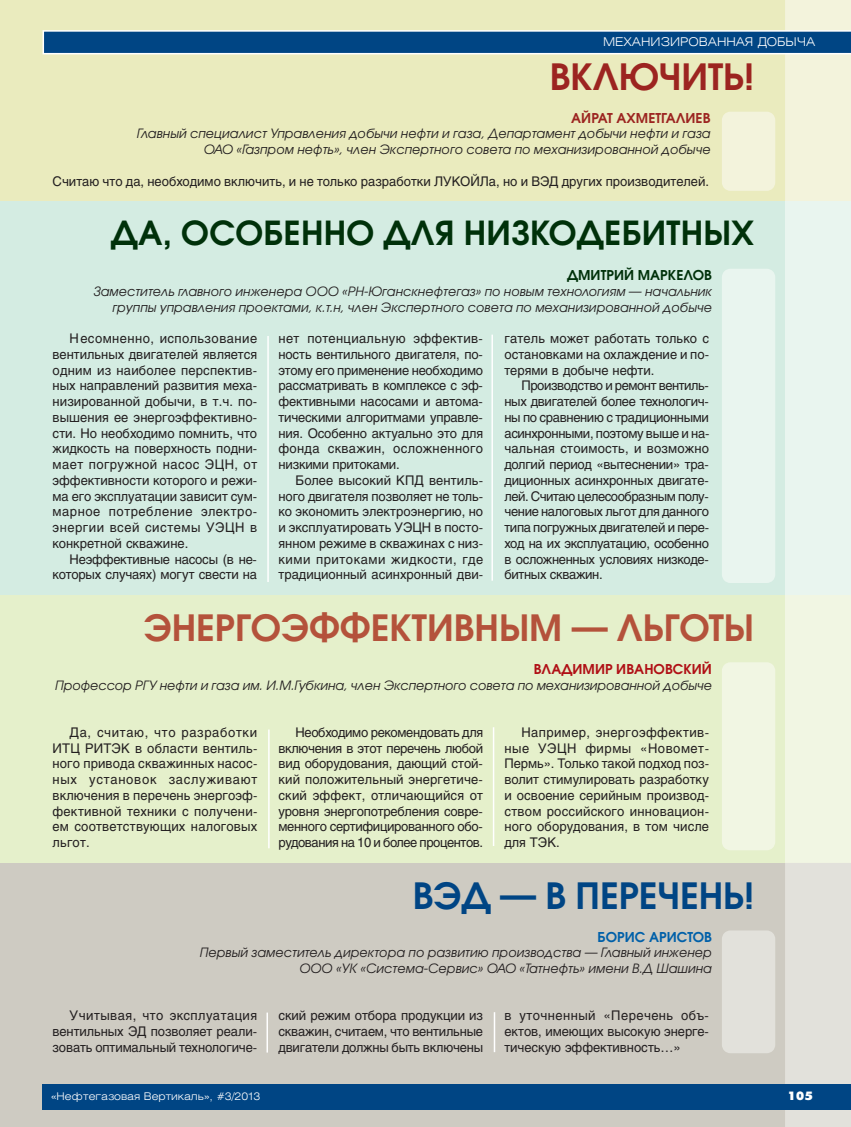
<style>
.page{position:relative;width:851px;height:1127px;background:#fff}
.page>*{position:absolute;margin:0;border:0;box-sizing:border-box;transform-origin:0 0}
.t1{font:600 36px "Avant Garde Gothic C";color:#b4523b}
.t2{font:600 36px "Avant Garde Gothic C";color:#004584}
.t3{font:600 36px "Avant Garde Gothic C";color:#9c2420}
.t4{font:600 33px "Avant Garde Gothic C";letter-spacing:.01em;color:#00310a}
.t5{font:600 13.5px "Avant Garde Gothic C";letter-spacing:.005em;color:#b01016}
.t6{font:600 13.5px "Avant Garde Gothic C";letter-spacing:.005em;color:#9c2420}
.t7{font:600 13.5px "Avant Garde Gothic C";letter-spacing:.005em;color:#00310a}
.t8{font:600 13.5px "Avant Garde Gothic C";letter-spacing:.005em;color:#0060a9}
.t9{font:13.2px/15.8px "Helios";color:#231f20;text-align:justify}
.t10{font:italic 12.75px/15.8px "Avant Garde Gothic C";letter-spacing:.005em;color:#231f20;text-align:right}
.t11{font:300 12px "Helios Ext";color:#fff}
.t12{font:12px "Futura Futuris XC";color:#fff}
.t13{font:300 10.5px "Helios Ext";color:#fff}
</style>
<div class="page">
<div style="left:0;top:579px;width:850px;height:284px;background:#e5f0cb"></div>
<div style="left:0;top:863px;width:850px;height:264px;background:#cecbc2"></div>
<div style="left:0;top:0;width:850px;height:201px;background:#eaebbe"></div>
<div style="left:0;top:201px;width:850px;height:394px;background:#d4ece2"></div>
<div style="left:784px;top:595px;width:66px;height:268px;background:#f1f6e3"></div>
<div style="left:785px;top:863px;width:65px;height:264px;background:#e2e1db"></div>
<div style="left:784px;top:201px;width:66px;height:394px;background:#e9f5ef"></div>
<div style="left:43px;top:1084px;width:807px;height:26px;background:#004584"></div>
<svg style="left:43px;top:0;width:807px;height:201px"></svg>
<div style="left:722px;top:269px;width:53px;height:314px;background:#e9f5ef"></div>
<div style="left:722px;top:662px;width:53px;height:188px;background:#f1f6e3"></div>
<div style="left:722px;top:930px;width:53px;height:123px;background:#e2e1db"></div>
<hr style="left:267px;top:336px;width:2px;height:246px;background:#fff">
<hr style="left:491px;top:335px;width:2px;height:246px;background:#fff">
<hr style="left:268px;top:729px;width:1px;height:119px;background:#fff">
<hr style="left:492px;top:727px;width:2px;height:119px;background:#fff">
<hr style="left:266px;top:1012px;width:2px;height:40px;background:#fff">
<hr style="left:493px;top:1012px;width:2px;height:40px;background:#fff">
<p class="t11" style="left:603px;top:37px;width:214px">МЕХАНИЗИРОВАННАЯ ДОБЫЧА</p>
<h1 class="t3" style="left:549px;top:63px;width:206px">ВКЛЮЧИТЬ!</h1>
<p class="t6" style="left:571px;top:113px;width:141px">АЙРАТ АХМЕТГАЛИЕВ</p>
<p class="t10" style="left:137px;top:127px;width:575px">Главный специалист Управления добычи нефти и газа, Департамент добычи нефти и газа<br>ОАО «Газпром нефть», член Экспертного совета по механизированной добыче</p>
<p class="t9" style="left:53px;top:174px;width:658px">Считаю что да, необходимо включить, и не только разработки ЛУКОЙЛа, но и ВЭД других производителей.</p>
<h2 class="t4" style="left:111px;top:221px;width:644px">ДА, ОСОБЕННО ДЛЯ НИЗКОДЕБИТНЫХ</h2>
<p class="t7" style="left:567px;top:270px;width:146px">ДМИТРИЙ МАРКЕЛОВ</p>
<p class="t10" style="left:94px;top:285px;width:619px">Заместитель главного инженера ООО «РН-Юганскнефтегаз» по новым технологиям — начальник группы управления проектами, к.т.н, член Экспертного совета по механизированной добыче</p>
<p class="t9" style="left:53px;top:332px;width:206px;text-indent:17px">Несомненно, использование вентильных двигателей является одним из наиболее перспектив&shy;ных направлений развития меха&shy;низированной добычи, в т.ч. по&shy;вышения ее энергоэффективно&shy;сти. Но необходимо помнить, что жидкость на поверхность подни&shy;мает погружной насос ЭЦН, от эффективности которого и режи&shy;ма его эксплуатации зависит сум&shy;марное потребление электро&shy;энергии всей системы УЭЦН в конкретной скважине.</p>
<p class="t9" style="left:53px;top:552px;width:206px;text-align:right">Неэффективные насосы (в не&shy;которых случаях) могут свести на</p>
<p class="t9" style="left:278px;top:332px;width:206px">нет потенциальную эффектив&shy;ность вентильного двигателя, по&shy;этому его применение необходимо рассматривать в комплексе с эф&shy;фективными насосами и автома&shy;тическими алгоритмами управле&shy;ния. Особенно актуально это для фонда скважин, осложненного низкими притоками.</p>
<p class="t9" style="left:278px;top:474px;width:206px;text-indent:17px">Более высокий КПД вентиль&shy;ного двигателя позволяет не толь&shy;ко экономить электроэнергию, но и эксплуатировать УЭЦН в посто&shy;янном режиме в скважинах с низ&shy;кими притоками жидкости, где традиционный асинхронный дви-</p>
<p class="t9" style="left:504px;top:332px;width:206px">гатель может работать только с остановками на охлаждение и по&shy;терями в добыче нефти.</p>
<p class="t9" style="left:504px;top:379px;width:206px;text-indent:17px">Производство и ремонт вентиль&shy;ных двигателей более технологич&shy;ны по сравнению с традиционными асинхронными, поэтому выше и на&shy;чальная стоимость, и возможно долгий период «вытеснении» тра&shy;диционных асинхронных двигате&shy;лей. Считаю целесообразным полу&shy;чение налоговых льгот для данного типа погружных двигателей и пере&shy;ход на их эксплуатацию, особенно в осложненных условиях низкоде&shy;битных скважин.</p>
<h1 class="t1" style="left:144px;top:615px;width:611px">ЭНЕРГОЭФФЕКТИВНЫМ — ЛЬГОТЫ</h1>
<p class="t5" style="left:533px;top:664px;width:180px">ВЛАДИМИР ИВАНОВСКИЙ</p>
<p class="t10" style="left:55px;top:678px;width:658px">Профессор РГУ нефти и газа им. И.М.Губкина, член Экспертного совета по механизированной добыче</p>
<p class="t9" style="left:53px;top:726px;width:206px;text-indent:17px">Да, считаю, что разработки ИТЦ РИТЭК в области вентиль&shy;ного привода скважинных насос&shy;ных установок заслуживают включения в перечень энергоэф&shy;фективной техники с получени&shy;ем соответствующих налоговых льгот.</p>
<p class="t9" style="left:278px;top:726px;width:206px;text-indent:17px">Необходимо рекомендовать для включения в этот перечень любой вид оборудования, дающий стой&shy;кий положительный энергетиче&shy;ский эффект, отличающийся от уровня энергопотребления совре&shy;менного сертифицированного обо&shy;рудования на 10 и более процентов.</p>
<p class="t9" style="left:504px;top:726px;width:206px;text-indent:17px">Например, энергоэффектив&shy;ные УЭЦН фирмы «Новомет-Пермь». Только такой подход поз&shy;волит стимулировать разработку и освоение серийным производ&shy;ством российского инновацион&shy;ного оборудования, в том числе для ТЭК.</p>
<h1 class="t2" style="left:412px;top:882px;width:343px">ВЭД — В ПЕРЕЧЕНЬ!</h1>
<p class="t8" style="left:597px;top:932px;width:116px">БОРИС АРИСТОВ</p>
<p class="t10" style="left:200px;top:946px;width:513px">Первый заместитель директора по развитию производства — Главный инженер<br>ООО «УК «Система-Сервис» ОАО «Татнефть» имени В.Д Шашина</p>
<p class="t9" style="left:53px;top:1009px;width:206px;text-indent:17px">Учитывая, что эксплуатация вентильных ЭД позволяет реали&shy;зовать оптимальный технологиче-</p>
<p class="t9" style="left:278px;top:1009px;width:206px">ский режим отбора продукции из скважин, считаем, что вентильные двигатели должны быть включены</p>
<p class="t9" style="left:504px;top:1009px;width:206px">в уточненный «Перечень объ&shy;ектов, имеющих высокую энерге&shy;тическую эффективность…»</p>
<p class="t13" style="left:51px;top:1092px;width:211px">«Нефтегазовая Вертикаль», #3/2013</p>
<p class="t12" style="left:787px;top:1091px;width:27px">105</p>
</div>
